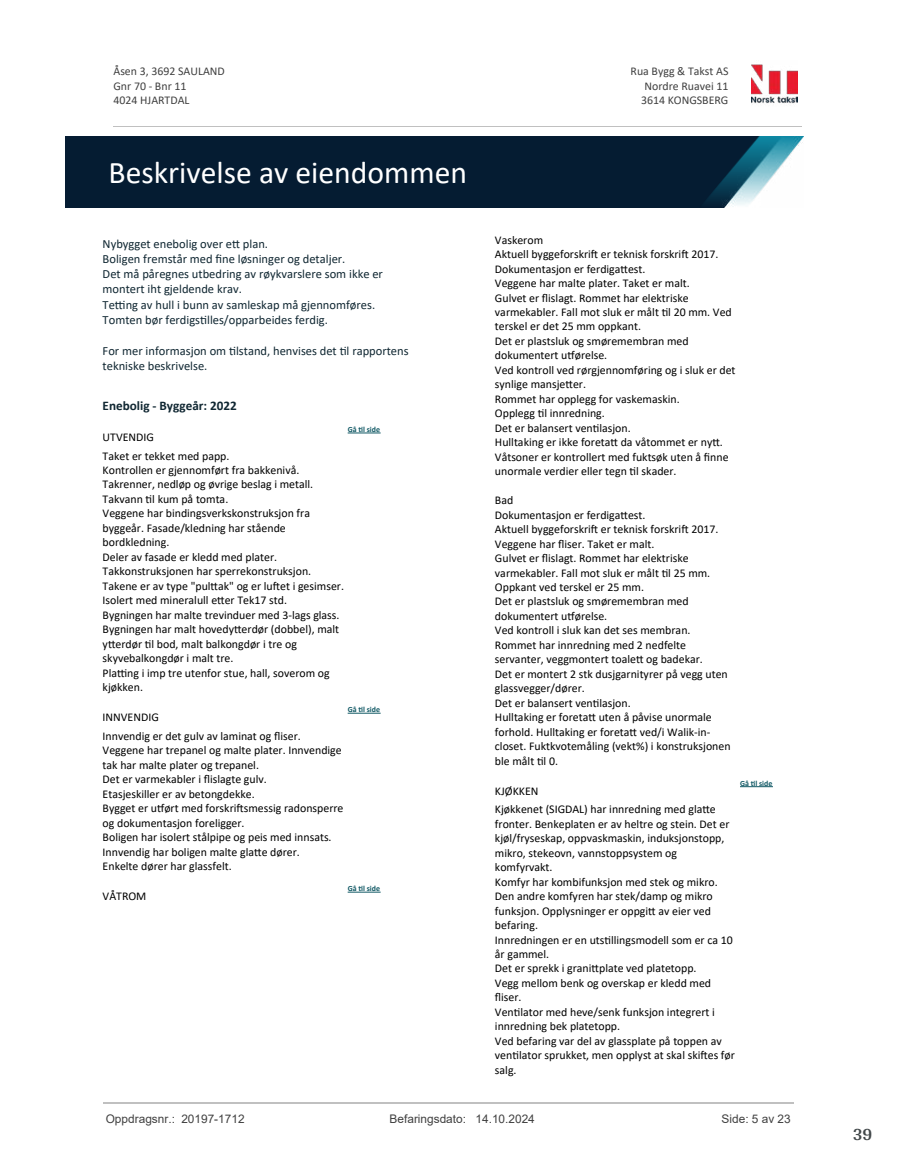
<style>
.page{position:relative;width:915px;height:1172px;background:#fff}
.page>*{position:absolute;margin:0;border:0;box-sizing:border-box;transform-origin:0 0}
.t1{font:31.65px "Calibri";color:#fff}
.t2{font:700 18px "Arya";color:#414749}
.t3{font:700 13.2px "Calibri";color:#102732}
.t4{font:12.45px/15.3px "Calibri";color:#102732}
.t5{font:11.85px/14.4px "Calibri";color:#000}
.t6{font:11.85px/14.5px "Calibri";color:#404040}
.t7{font:11.85px "Arial";color:#404040}
.t8{font:700 7.95px "Calibri";color:#115965}
</style>
<div class="page">
<hr style="left:347px;top:433px;width:33px;height:1px;background:#115965">
<hr style="left:347px;top:713px;width:33px;height:1px;background:#115965">
<hr style="left:347px;top:892px;width:33px;height:1px;background:#115965">
<hr style="left:739px;top:786px;width:33px;height:1px;background:#115965">
<img style="left:751px;top:64px;width:46px;height:40px">
<hr style="left:113px;top:127px;width:688px;height:1px;background:#c0c0c0">
<img style="left:65px;top:137px;width:738px;height:71px">
<hr style="left:103px;top:1102px;width:690px;height:1px;background:#c0c0c0">
<p class="t6" style="left:113px;top:64px;width:113px">Åsen 3, 3692 SAULAND<br>Gnr 70 - Bnr 11<br>4024 HJARTDAL</p>
<p class="t6" style="left:630px;top:64px;width:99px">Rua Bygg &amp; Takst AS</p>
<p class="t6" style="left:644px;top:78px;width:85px">Nordre Ruavei 11</p>
<p class="t6" style="left:640px;top:93px;width:89px">3614 KONGSBERG</p>
<h1 class="t1" style="left:109px;top:150px;width:360px">Beskrivelse av eiendommen</h1>
<p class="t4" style="left:103px;top:235px;width:282px">Nybygget enebolig over e琀琀 plan.<br>Boligen fremstår med 昀椀ne løsninger og detaljer.<br>Det må påregnes utbedring av røykvarslere som ikke er montert iht gjeldende krav.<br>Te琀紀ng av hull i bunn av samleskap må gjennomføres.<br>Tomten bør ferdigs琀椀lles/opparbeides ferdig.</p>
<p class="t4" style="left:103px;top:342px;width:307px">For mer informasjon om 琀椀lstand, henvises det 琀椀l rapportens tekniske beskrivelse.</p>
<p class="t3" style="left:103px;top:397px;width:136px">Enebolig - Byggeår: 2022</p>
<p class="t5" style="left:103px;top:430px;width:53px">UTVENDIG</p>
<p class="t8" style="left:347px;top:424px;width:34px">Gå 琀椀l side</p>
<p class="t5" style="left:103px;top:448px;width:243px">Taket er tekket med papp.<br>Kontrollen er gjennomført fra bakkenivå.<br>Takrenner, nedløp og øvrige beslag i metall.<br>Takvann 琀椀l kum på tomta.<br>Veggene har bindingsverkskonstruksjon fra byggeår. Fasade/kledning har stående bordkledning.<br>Deler av fasade er kledd med plater.<br>Takkonstruksjonen har sperrekonstruksjon.<br>Takene er av type "pul琀琀ak" og er lu昀琀et i gesimser.<br>Isolert med mineralull e琀琀er Tek17 std.<br>Bygningen har malte trevinduer med 3-lags glass.<br>Bygningen har malt hovedy琀琀erdør (dobbel), malt y琀琀erdør 琀椀l bod, malt balkongdør i tre og skyvebalkongdør i malt tre.<br>Pla琀紀ng i imp tre utenfor stue, hall, soverom og kjøkken.</p>
<p class="t5" style="left:103px;top:710px;width:58px">INNVENDIG</p>
<p class="t8" style="left:347px;top:704px;width:34px">Gå 琀椀l side</p>
<p class="t5" style="left:103px;top:728px;width:242px">Innvendig er det gulv av laminat og 昀氀iser.<br>Veggene har trepanel og malte plater. Innvendige tak har malte plater og trepanel.<br>Det er varmekabler i 昀氀islagte gulv.<br>Etasjeskiller er av betongdekke.<br>Bygget er u琀昀ørt med forskri昀琀smessig radonsperre og dokumentasjon foreligger.<br>Boligen har isolert stålpipe og peis med innsats.<br>Innvendig har boligen malte gla琀琀e dører.<br>Enkelte dører har glassfelt.</p>
<p class="t5" style="left:103px;top:889px;width:45px">VÅTROM</p>
<p class="t8" style="left:347px;top:883px;width:34px">Gå 琀椀l side</p>
<p class="t5" style="left:495px;top:232px;width:242px">Vaskerom<br>Aktuell byggeforskri昀琀 er teknisk forskri昀琀 2017.<br>Dokumentasjon er ferdiga琀琀est.<br>Veggene har malte plater. Taket er malt.<br>Gulvet er 昀氀islagt. Rommet har elektriske varmekabler. Fall mot sluk er målt 琀椀l 20 mm. Ved terskel er det 25 mm oppkant.<br>Det er plastsluk og smøremembran med dokumentert u琀昀ørelse.<br>Ved kontroll ved rørgjennomføring og i sluk er det synlige mansje琀琀er.<br>Rommet har opplegg for vaskemaskin.<br>Opplegg 琀椀l innredning.<br>Det er balansert ven琀椀lasjon.<br>Hulltaking er ikke foreta琀琀 da våtommet er ny琀琀.<br>Våtsoner er kontrollert med fuktsøk uten å 昀椀nne unormale verdier eller tegn 琀椀l skader.</p>
<p class="t5" style="left:495px;top:493px;width:237px">Bad<br>Dokumentasjon er ferdiga琀琀est.<br>Aktuell byggeforskri昀琀 er teknisk forskri昀琀 2017.<br>Veggene har 昀氀iser. Taket er malt.<br>Gulvet er 昀氀islagt. Rommet har elektriske varmekabler. Fall mot sluk er målt 琀椀l 25 mm.<br>Oppkant ved terskel er 25 mm.<br>Det er plastsluk og smøremembran med dokumentert u琀昀ørelse.<br>Ved kontroll i sluk kan det ses membran.<br>Rommet har innredning med 2 nedfelte servanter, veggmontert toale琀琀 og badekar.<br>Det er montert 2 stk dusjgarnityrer på vegg uten glassvegger/dører.<br>Det er balansert ven琀椀lasjon.<br>Hulltaking er foreta琀琀 uten å påvise unormale forhold. Hulltaking er foreta琀琀 ved/i Walik-in&shy;closet. Fuktkvotemåling (vekt%) i konstruksjonen ble målt 琀椀l 0.</p>
<p class="t5" style="left:495px;top:783px;width:45px">KJØKKEN</p>
<p class="t8" style="left:739px;top:777px;width:34px">Gå 琀椀l side</p>
<p class="t5" style="left:495px;top:802px;width:241px">Kjøkkenet (SIGDAL) har innredning med gla琀琀e fronter. Benkeplaten er av heltre og stein. Det er kjøl/fryseskap, oppvaskmaskin, induksjonstopp, mikro, stekeovn, vannstoppsystem og komfyrvakt.<br>Komfyr har kombifunksjon med stek og mikro.<br>Den andre komfyren har stek/damp og mikro funksjon. Opplysninger er oppgi琀琀 av eier ved befaring.<br>Innredningen er en uts琀椀llingsmodell som er ca 10 år gammel.<br>Det er sprekk i grani琀琀plate ved platetopp.<br>Vegg mellom benk og overskap er kledd med<br>昀氀iser.<br>Ven琀椀lator med heve/senk funksjon integrert i innredning bek platetopp.<br>Ved befaring var del av glassplate på toppen av ven琀椀lator sprukket, men opplyst at skal ski昀琀es før salg.</p>
<p class="t7" style="left:106px;top:1111px;width:140px">Oppdragsnr.: 20197-1712</p>
<p class="t7" style="left:389px;top:1111px;width:147px">Befaringsdato: 14.10.2024</p>
<p class="t7" style="left:721px;top:1111px;width:71px">Side: 5 av 23</p>
<h2 class="t2" style="left:852px;top:1123px;width:21px">39</h2>
</div>
